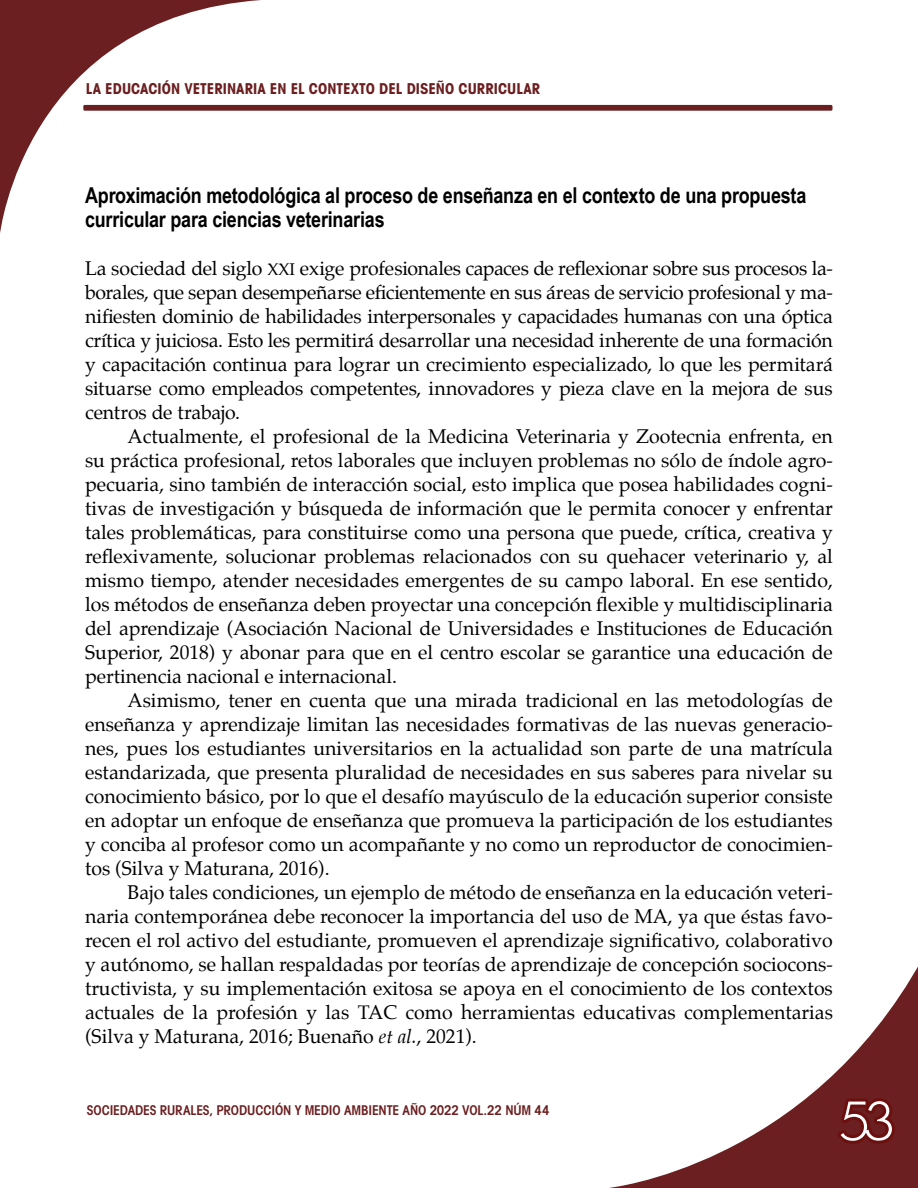
<style>
.page{position:relative;width:918px;height:1188px;background:#fff}
.page>*{position:absolute;margin:0;border:0;box-sizing:border-box;transform-origin:0 0}
.t1{font:60px "Martin Got URWT Ligh";color:#fff}
.t2{font:700 21.9px/24px "Arial Narrow";letter-spacing:-.01em;color:#000}
.t3{font:19.5px/24px "Palatino";color:#000;text-align:justify}
.t4{font:700 condensed 15px "Avant Garde";letter-spacing:.005em;color:#6b1f20}
.t5{font:13.5px "Avant Garde Cond Demi SC850";letter-spacing:-.01em;color:#6b1f20}
.s1{font-family:"Palatino Roman SC850";font-size:16.65px}
.s2{font-style:italic}
</style>
<div class="page">
<div style="left:83px;top:105px;width:749px;height:6px;background:#6b1f20;border-radius:2px"></div>
<svg style="left:0;top:0;width:262px;height:233px"></svg>
<svg style="left:609px;top:966px;width:309px;height:222px"></svg>
<svg style="left:832px;top:1094px;width:67px;height:54px;background:#6b1818"></svg>
<p class="t4" style="left:86px;top:79px;width:55px">LA EDUCACIÓN</p>
<p class="t4" style="left:184px;top:79px;width:9px">VETERINARIA</p>
<p class="t4" style="left:270px;top:79px;width:49px">ENELCONTE</p>
<p class="t4" style="left:351px;top:79px;width:37px">XTO DEL</p>
<p class="t4" style="left:407px;top:79px;width:79px">DISEÑO CURRIC</p>
<p class="t4" style="left:507px;top:79px;width:18px">ULAR</p>
<p class="t2" style="left:85px;top:182px;width:723px">Aproximación metodológica al proceso de enseñanza en el contexto de una propuesta curricular para ciencias veterinarias</p>
<p class="t3" style="left:85px;top:256px;width:749px">La sociedad del siglo <span class="s1">xxi</span> exige profesionales capaces de reflexionar sobre sus procesos la&shy;borales, que sepan desempeñarse eficientemente en sus áreas de servicio profesional y ma&shy;nifiesten dominio de habilidades interpersonales y capacidades humanas con una óptica crítica y juiciosa. Esto les permitirá desarrollar una necesidad inherente de una formación y capacitación continua para lograr un crecimiento especializado, lo que les permitará situarse como empleados competentes, innovadores y pieza clave en la mejora de sus centros de trabajo.</p>
<p class="t3" style="left:85px;top:424px;width:749px;text-indent:43px">Actualmente, el profesional de la Medicina Veterinaria y Zootecnia enfrenta, en su práctica profesional, retos laborales que incluyen problemas no sólo de índole agro&shy;pecuaria, sino también de interacción social, esto implica que posea habilidades cogni&shy;tivas de investigación y búsqueda de información que le permita conocer y enfrentar tales problemáticas, para constituirse como una persona que puede, crítica, creativa y reflexivamente, solucionar problemas relacionados con su quehacer veterinario y, al mismo tiempo, atender necesidades emergentes de su campo laboral. En ese sentido, los métodos de enseñanza deben proyectar una concepción flexible y multidisciplinaria del aprendizaje (Asociación Nacional de Universidades e Instituciones de Educación Superior, 2018) y abonar para que en el centro escolar se garantice una educación de pertinencia nacional e internacional.</p>
<p class="t3" style="left:85px;top:688px;width:749px;text-indent:43px">Asimismo, tener en cuenta que una mirada tradicional en las metodologías de enseñanza y aprendizaje limitan las necesidades formativas de las nuevas generacio&shy;nes, pues los estudiantes universitarios en la actualidad son parte de una matrícula estandarizada, que presenta pluralidad de necesidades en sus saberes para nivelar su conocimiento básico, por lo que el desafío mayúsculo de la educación superior consiste en adoptar un enfoque de enseñanza que promueva la participación de los estudiantes y conciba al profesor como un acompañante y no como un reproductor de conocimien&shy;tos (Silva y Maturana, 2016).</p>
<p class="t3" style="left:85px;top:880px;width:749px;text-indent:43px">Bajo tales condiciones, un ejemplo de método de enseñanza en la educación veteri&shy;naria contemporánea debe reconocer la importancia del uso de MA, ya que éstas favo&shy;recen el rol activo del estudiante, promueven el aprendizaje significativo, colaborativo y autónomo, se hallan respaldadas por teorías de aprendizaje de concepción sociocons&shy;tructivista, y su implementación exitosa se apoya en el conocimiento de los contextos actuales de la profesión y las TAC como herramientas educativas complementarias (Silva y Maturana, 2016; Buenaño <span class="s2">et al.</span>, 2021).</p>
<p class="t5" style="left:87px;top:1101px;width:464px">SOCIEDADES RURALES, PRODUCCIÓN Y MEDIO AMBIENTE AÑO 2022 VOL.22 NÚM 44</p>
<h1 class="t1" style="left:839px;top:1085px;width:57px">53</h1>
</div>
